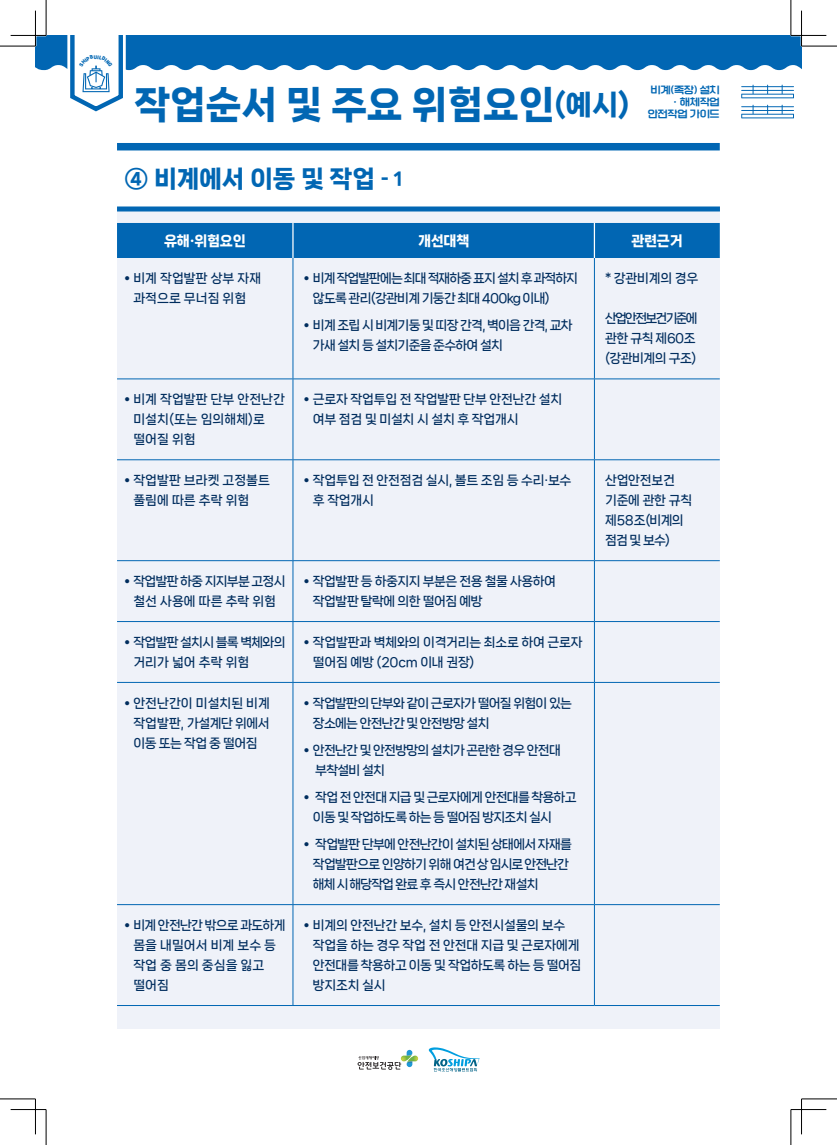
<style>
.page{position:relative;width:837px;height:1145px;background:#fff}
.page>*{position:absolute;margin:0;border:0;box-sizing:border-box;transform-origin:0 0}
.t1{font:37.5px "Nanum Square Neo TTF e Hv";color:#0166b3}
.t2{font:23.75px "Nanum Square Neo TTF e Hv";color:#0166b3}
.t3{font:13.75px "Nanum Square Neo TTF e Hv";letter-spacing:-.02em;color:#fff}
.t4{font:12.5px/20px "Nanum Square Neo TTF c Bd";letter-spacing:-.06em;color:#002d5e}
.t5{font:12.5px/20px "Nanum Square Neo TTF c Bd";letter-spacing:-.02em;color:#002d5e}
.t6{font:12.5px/20px "Nanum Square Neo TTF c Bd";color:#002d5e}
.t7{font:12.5px/20px "Nanum Square Neo TTF c Bd";letter-spacing:-.04em;color:#002d5e}
.t8{font:12.5px/20px "Nanum Square Neo TTF c Bd";letter-spacing:-.08em;color:#002d5e}
.t9{font:10px/12px "KIMM Bold";letter-spacing:-.035em;color:#0166b3;text-align:right}
.s1{font-size:27.5px}
.s2{font-size:17.5px}
</style>
<div class="page">
<svg style="left:357px;top:1049px;width:61px;height:20px"></svg>
<svg style="left:428px;top:1047px;width:51px;height:24px"></svg>
<div style="left:117px;top:143px;width:602px;height:7px;background:#0166b3"></div>
<div style="left:117px;top:209px;width:602px;height:819px;background:#eff2f9"></div>
<div style="left:117px;top:206px;width:602px;height:5px;background:#0166b3"></div>
<div style="left:117px;top:223px;width:602px;height:35px;background:#0166b3"></div>
<hr style="left:292px;top:223px;width:1px;height:35px;background:#fff">
<hr style="left:593px;top:223px;width:2px;height:35px;background:#fff">
<hr style="left:292px;top:258px;width:1px;height:120px;background:#0166b3">
<hr style="left:594px;top:258px;width:1px;height:120px;background:#0166b3">
<hr style="left:293px;top:378px;width:301px;height:1px;background:#0166b3">
<hr style="left:594px;top:378px;width:125px;height:1px;background:#0166b3">
<hr style="left:594px;top:379px;width:1px;height:80px;background:#0166b3">
<hr style="left:292px;top:460px;width:1px;height:100px;background:#0166b3">
<hr style="left:594px;top:460px;width:1px;height:100px;background:#0166b3">
<hr style="left:292px;top:561px;width:1px;height:60px;background:#0166b3">
<hr style="left:594px;top:561px;width:1px;height:60px;background:#0166b3">
<hr style="left:293px;top:621px;width:301px;height:1px;background:#0166b3">
<hr style="left:292px;top:622px;width:1px;height:60px;background:#0166b3">
<hr style="left:594px;top:622px;width:1px;height:60px;background:#0166b3">
<hr style="left:293px;top:682px;width:301px;height:1px;background:#0166b3">
<hr style="left:292px;top:682px;width:1px;height:222px;background:#0166b3">
<hr style="left:594px;top:682px;width:1px;height:222px;background:#0166b3">
<hr style="left:292px;top:905px;width:1px;height:100px;background:#0166b3">
<hr style="left:594px;top:905px;width:1px;height:100px;background:#0166b3">
<hr style="left:293px;top:1005px;width:301px;height:1px;background:#0166b3">
<hr style="left:117px;top:378px;width:176px;height:1px;background:#0166b3">
<hr style="left:292px;top:379px;width:1px;height:80px;background:#0166b3">
<hr style="left:117px;top:621px;width:176px;height:1px;background:#0166b3">
<hr style="left:117px;top:682px;width:176px;height:1px;background:#0166b3">
<hr style="left:117px;top:1005px;width:176px;height:1px;background:#0166b3">
<hr style="left:117px;top:459px;width:176px;height:1px;background:#0166b3">
<hr style="left:293px;top:459px;width:301px;height:1px;background:#0166b3">
<hr style="left:594px;top:459px;width:125px;height:1px;background:#0166b3">
<hr style="left:117px;top:560px;width:176px;height:1px;background:#0166b3">
<hr style="left:293px;top:560px;width:301px;height:1px;background:#0166b3">
<hr style="left:117px;top:904px;width:176px;height:1px;background:#0166b3">
<hr style="left:293px;top:904px;width:301px;height:1px;background:#0166b3">
<hr style="left:594px;top:560px;width:125px;height:1px;background:#0166b3">
<hr style="left:594px;top:621px;width:125px;height:1px;background:#0166b3">
<hr style="left:594px;top:682px;width:125px;height:1px;background:#0166b3">
<hr style="left:594px;top:904px;width:125px;height:1px;background:#0166b3">
<hr style="left:594px;top:1005px;width:125px;height:1px;background:#0166b3">
<hr style="left:0;top:46px;width:35px;height:1px;background:#000">
<hr style="left:801px;top:46px;width:35px;height:1px;background:#000">
<hr style="left:0;top:1098px;width:35px;height:1px;background:#000">
<hr style="left:801px;top:1098px;width:35px;height:1px;background:#000">
<hr style="left:46px;top:0;width:1px;height:35px;background:#000">
<hr style="left:46px;top:1109px;width:1px;height:35px;background:#000">
<hr style="left:790px;top:0;width:1px;height:35px;background:#000">
<hr style="left:790px;top:1109px;width:1px;height:35px;background:#000">
<hr style="left:11px;top:35px;width:35px;height:1px;background:#000">
<hr style="left:790px;top:35px;width:36px;height:1px;background:#000">
<hr style="left:11px;top:1109px;width:35px;height:1px;background:#000">
<hr style="left:790px;top:1109px;width:36px;height:1px;background:#000">
<hr style="left:35px;top:11px;width:1px;height:35px;background:#000">
<hr style="left:35px;top:1098px;width:1px;height:36px;background:#000">
<hr style="left:801px;top:11px;width:1px;height:35px;background:#000">
<hr style="left:801px;top:1098px;width:1px;height:36px;background:#000">
<svg style="left:35px;top:35px;width:766px;height:83px"></svg>
<p class="t1" style="left:135px;top:84px;width:496px">작업순서 및 주요 위험요인<span class="s1">(예시)</span></p>
<p class="t2" style="left:125px;top:166px;width:279px">④ 비계에서 이동 및 작업 <span class="s2">- 1</span></p>
<p class="t9" style="left:650px;top:83px;width:71px">비계(족장) 설치 ·해체작업</p>
<p class="t9" style="left:647px;top:107px;width:74px">안전작업 가이드</p>
<p class="t3" style="left:164px;top:233px;width:83px">유해·위험요인</p>
<p class="t3" style="left:418px;top:233px;width:53px">개선대책</p>
<p class="t3" style="left:631px;top:233px;width:53px">관련근거</p>
<p class="t6" style="left:124px;top:269px;width:139px;text-align:center">• 비계 작업발판 상부 자재 과적으로 무너짐 위험</p>
<p class="t8" style="left:313px;top:269px;width:266px;text-indent:-9px">• 비계 작업발판에는 최대 적재하중 표지 설치 후 과적하지 않도록 관리(강관비계 기둥간 최대 400kg 이내)</p>
<p class="t4" style="left:313px;top:316px;width:261px;text-indent:-9px">• 비계 조립 시 비계기둥 및 띠장 간격, 벽이음 간격, 교차 가새 설치 등 설치기준을 준수하여 설치</p>
<p class="t7" style="left:605px;top:269px;width:95px">* 강관비계의 경우</p>
<p class="t7" style="left:605px;top:309px;width:94px">산업안전보건기준에 관한 규칙 제60조 (강관비계의 구조)</p>
<p class="t6" style="left:133px;top:390px;width:153px;text-indent:-9px">• 비계 작업발판 단부 안전난간 미설치(또는 임의해체)로 떨어질 위험</p>
<p class="t5" style="left:313px;top:390px;width:251px;text-indent:-9px">• 근로자 작업투입 전 작업발판 단부 안전난간 설치 여부 점검 및 미설치 시 설치 후 작업개시</p>
<p class="t6" style="left:133px;top:470px;width:138px;text-indent:-9px">• 작업발판 브라켓 고정볼트 풀림에 따른 추락 위험</p>
<p class="t5" style="left:313px;top:470px;width:260px;text-indent:-9px">• 작업투입 전 안전점검 실시, 볼트 조임 등 수리·보수 후 작업개시</p>
<p class="t5" style="left:605px;top:470px;width:89px">산업안전보건 기준에 관한 규칙 제58조(비계의 점검 및 보수)</p>
<p class="t4" style="left:124px;top:571px;width:163px;text-align:center">• 작업발판 하중 지지부분 고정시 철선 사용에 따른 추락 위험</p>
<p class="t7" style="left:313px;top:571px;width:244px;text-indent:-9px">• 작업발판 등 하중지지 부분은 전용 철물 사용하여 작업발판 탈락에 의한 떨어짐 예방</p>
<p class="t4" style="left:133px;top:632px;width:153px;text-indent:-9px">• 작업발판 설치시 블록 벽체와의 거리가 넓어 추락 위험</p>
<p class="t5" style="left:313px;top:632px;width:271px;text-indent:-9px">• 작업발판과 벽체와의 이격거리는 최소로 하여 근로자 떨어짐 예방 (20cm 이내 권장)</p>
<p class="t7" style="left:133px;top:693px;width:138px;text-align:justify;text-indent:-9px">• 안전난간이 미설치된 비계 작업발판, 가설계단 위에서 이동 또는 작업 중 떨어짐</p>
<p class="t4" style="left:313px;top:693px;width:260px;text-indent:-9px">• 작업발판의 단부와 같이 근로자가 떨어질 위험이 있는 장소에는 안전난간 및 안전방망 설치</p>
<p class="t4" style="left:315px;top:740px;width:247px;text-indent:-12px">• 안전난간 및 안전방망의 설치가 곤란한 경우 안전대 부착설비 설치</p>
<p class="t4" style="left:313px;top:787px;width:265px;text-indent:-9px">• 작업 전 안전대 지급 및 근로자에게 안전대를 착용하고 이동 및 작업하도록 하는 등 떨어짐 방지조치 실시</p>
<p class="t4" style="left:313px;top:834px;width:260px;text-indent:-9px">• 작업발판 단부에 안전난간이 설치된 상태에서 자재를 작업발판으로 인양하기 위해 여건 상 임시로 안전난간 해체 시 해당작업 완료 후 즉시 안전난간 재설치</p>
<p class="t6" style="left:133px;top:915px;width:153px;text-indent:-9px">• 비계 안전난간 밖으로 과도하게 몸을 내밀어서 비계 보수 등 작업 중 몸의 중심을 잃고 떨어짐</p>
<p class="t5" style="left:313px;top:915px;width:270px;text-indent:-9px">• 비계의 안전난간 보수, 설치 등 안전시설물의 보수 작업을 하는 경우 작업 전 안전대 지급 및 근로자에게 안전대를 착용하고 이동 및 작업하도록 하는 등 떨어짐 방지조치 실시</p>
</div>
